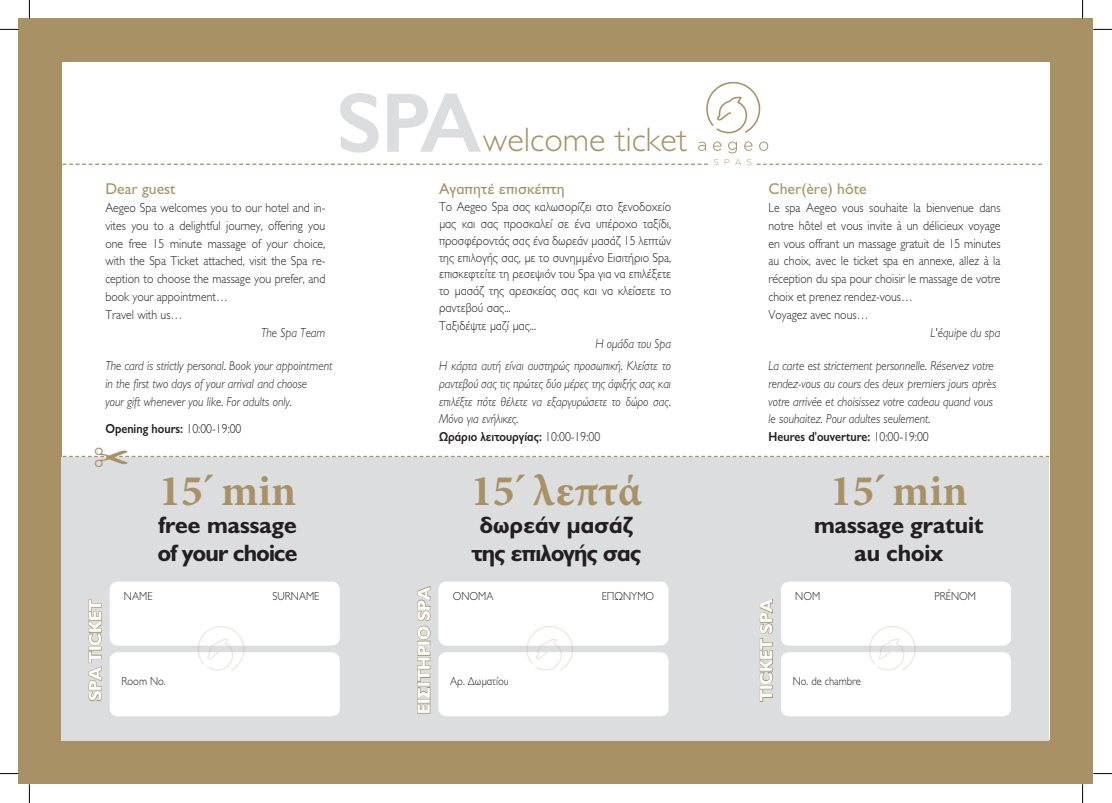
<style>
.page{position:relative;width:1112px;height:803px;background:#fff}
.page>*{position:absolute;margin:0;border:0;box-sizing:border-box;transform-origin:0 0}
.t1{font:600 85px "CF Jeckyl";color:#dcdddf}
.t2{font:700 44.12px "Minion Pro";color:#a89265}
.t3{font:300 34.12px "CF Jeckyl";color:#a89265}
.t4{font:700 23.75px "CF Jeckyl";color:#231f20}
.t5{font:700 23.75px "CF Jeckyl";letter-spacing:-.03em;color:#231f20}
.t6{font:700 17.5px "CF Jeckyl";color:#fff}
.t7{font:15.75px "CF Jeckyl";color:#a89265}
.t8{font:300 13.12px/17.9px "CF Jeckyl";color:#231f20;text-align:justify;scale:.9 1}
.t9{font:italic 300 13.12px/17.9px "CF Jeckyl";color:#231f20;scale:.9 1}
.t10{font:600 13.12px "CF Jeckyl";color:#231f20;scale:.9 1}
.t11{font:300 11.75px "CF Jeckyl";color:#231f20;scale:.9 1}
.s1{font-weight:300}
</style>
<div class="page">
<div style="left:19px;top:19px;width:1073px;height:765px;background:#a89265"></div>
<div style="left:62px;top:63px;width:986px;height:677px;background:#fff"></div>
<div style="left:62px;top:457px;width:986px;height:283px;background:#dcdddf"></div>
<svg style="left:698px;top:142px;width:7px;height:9px"></svg>
<svg style="left:713px;top:142px;width:8px;height:9px"></svg>
<svg style="left:728px;top:142px;width:8px;height:11px"></svg>
<svg style="left:744px;top:142px;width:8px;height:9px"></svg>
<svg style="left:759px;top:142px;width:9px;height:9px"></svg>
<svg style="left:714px;top:159px;width:4px;height:6px"></svg>
<svg style="left:724px;top:159px;width:5px;height:6px"></svg>
<svg style="left:735px;top:159px;width:5px;height:6px"></svg>
<svg style="left:706px;top:82px;width:54px;height:51px"></svg>
<svg style="left:62px;top:164px;width:645px;height:1px"></svg>
<svg style="left:747px;top:159px;width:294px;height:6px"></svg>
<svg style="left:88px;top:599px;width:14px;height:103px"></svg>
<div style="left:110px;top:581px;width:230px;height:65px;background:#fff;border-radius:8px"></div>
<div style="left:110px;top:652px;width:230px;height:64px;background:#fff;border-radius:8px"></div>
<svg style="left:197px;top:626px;width:47px;height:45px"></svg>
<svg style="left:417px;top:586px;width:14px;height:128px"></svg>
<div style="left:438px;top:581px;width:230px;height:65px;background:#fff;border-radius:8px"></div>
<div style="left:438px;top:652px;width:230px;height:64px;background:#fff;border-radius:8px"></div>
<svg style="left:526px;top:626px;width:47px;height:45px"></svg>
<svg style="left:759px;top:598px;width:14px;height:104px"></svg>
<div style="left:780px;top:581px;width:230px;height:65px;background:#fff;border-radius:8px"></div>
<div style="left:780px;top:652px;width:230px;height:64px;background:#fff;border-radius:8px"></div>
<svg style="left:868px;top:626px;width:47px;height:45px"></svg>
<svg style="left:0;top:29px;width:19px;height:1px"></svg>
<svg style="left:1092px;top:29px;width:19px;height:1px"></svg>
<svg style="left:0;top:773px;width:19px;height:1px"></svg>
<svg style="left:1092px;top:773px;width:19px;height:1px"></svg>
<svg style="left:29px;top:0;width:1px;height:19px"></svg>
<svg style="left:29px;top:784px;width:1px;height:19px"></svg>
<svg style="left:1081px;top:0;width:2px;height:19px"></svg>
<svg style="left:1082px;top:784px;width:1px;height:19px"></svg>
<svg style="left:63px;top:455px;width:985px;height:2px"></svg>
<p class="t7" style="left:105px;top:180px;width:72px">Dear guest</p>
<p class="t8" style="left:105px;top:199px;width:246px">Aegeo Spa welcomes you to our hotel and in&shy;vites you to a delightful journey, offering you one free 15 minute massage of your choice, with the Spa Ticket attached, visit the Spa re&shy;ception to choose the massage you prefer, and book your appointment…</p>
<p class="t8" style="left:105px;top:306px;width:87px">Travel with us…</p>
<p class="t9" style="left:261px;top:324px;width:73px">The Spa Team</p>
<p class="t1" style="left:336px;top:76px;width:145px">SPA</p>
<p class="t3" style="left:483px;top:121px;width:205px">welcome ticket</p>
<p class="t7" style="left:439px;top:180px;width:127px">Aγαπητέ επισκέπτη</p>
<p class="t8" style="left:439px;top:198px;width:259px;line-height:16.9px">Το Aegeo Spa σας καλωσορίζει στο ξενοδοχείο μας και σας προσκαλεί σε ένα υπέροχο ταξίδι, προσφέροντάς σας ένα δωρεάν μασάζ 15 λεπτών της επιλογής σας, με το συνημμένο Εισιτήριο Spa, επισκεφτείτε τη ρεσεψιόν του Spa για να επιλέξετε το μασάζ της αρεσκείας σας και να κλείσετε το ραντεβού σας...</p>
<p class="t8" style="left:439px;top:317px;width:109px">Ταξιδέψτε μαζί μας...</p>
<p class="t9" style="left:595px;top:335px;width:86px">Η ομάδα του Spa</p>
<p class="t9" style="left:105px;top:356px;width:254px">The card is strictly personal. Book your appointment in the first two days of your arrival and choose</p>
<p class="t9" style="left:105px;top:392px;width:209px">your gift whenever you like. For adults only.</p>
<p class="t10" style="left:105px;top:421px;width:153px">Opening hours: <span class="s1">10:00-19:00</span></p>
<p class="t2" style="left:159px;top:460px;width:139px">15´ min</p>
<p class="t6" style="left:85px;top:701px;width:103px;rotate:-90deg">SPA TICKET</p>
<p class="t4" style="left:158px;top:511px;width:140px">free massage</p>
<p class="t5" style="left:158px;top:539px;width:141px">of your choice</p>
<p class="t11" style="left:124px;top:589px;width:33px">NAME</p>
<p class="t11" style="left:272px;top:589px;width:54px">SURNAME</p>
<p class="t11" style="left:121px;top:674px;width:51px">Room No.</p>
<p class="t9" style="left:439px;top:356px;width:259px;text-align:justify">Η κάρτα αυτή είναι αυστηρώς προσωπική. Κλείστε το ραντεβού σας τις πρώτες δύο μέρες της άφιξής σας και επιλέξτε πότε θέλετε να εξαργυρώσετε το δώρο σας.<br>Mόνο για ενήλικες.</p>
<p class="t10" style="left:439px;top:429px;width:181px">Ωράριο λειτουργίας: <span class="s1">10:00-19:00</span></p>
<p class="t6" style="left:413px;top:714px;width:129px;rotate:-90deg">ΕΙΣΙΤΗΡΙΟ SPA</p>
<p class="t2" style="left:470px;top:460px;width:172px">15´ λεπτά</p>
<p class="t4" style="left:480px;top:511px;width:154px">δωρεάν μασάζ</p>
<p class="t5" style="left:471px;top:539px;width:171px">της επιλογής σας</p>
<p class="t11" style="left:452px;top:589px;width:47px">ONOMA</p>
<p class="t11" style="left:601px;top:589px;width:60px">EΠΩΝΥΜΟ</p>
<p class="t11" style="left:450px;top:674px;width:66px">Αρ. Δωματίου</p>
<p class="t7" style="left:768px;top:180px;width:99px">Cher(ère) hôte</p>
<p class="t8" style="left:768px;top:199px;width:259px">Le spa Aegeo vous souhaite la bienvenue dans notre hôtel et vous invite à un délicieux voyage en vous offrant un massage gratuit de 15 minutes au choix, avec le ticket spa en annexe, allez à la réception du spa pour choisir le massage de votre choix et prenez rendez-vous…</p>
<p class="t8" style="left:768px;top:306px;width:112px">Voyagez avec nous…</p>
<p class="t9" style="left:930px;top:324px;width:79px">L'équipe du spa</p>
<p class="t9" style="left:768px;top:356px;width:254px">La carte est strictement personnelle. Réservez votre rendez-vous au cours des deux premiers jours après votre arrivée et choisissez votre cadeau quand vous le souhaitez. Pour adultes seulement.</p>
<p class="t10" style="left:768px;top:429px;width:179px">Heures d'ouverture: <span class="s1">10:00-19:00</span></p>
<p class="t2" style="left:830px;top:460px;width:139px">15´ min</p>
<p class="t6" style="left:756px;top:701px;width:104px;rotate:-90deg">TICKET SPA</p>
<p class="t4" style="left:814px;top:511px;width:171px">massage gratuit</p>
<p class="t4" style="left:854px;top:539px;width:90px">au choix</p>
<p class="t11" style="left:795px;top:589px;width:29px">NOM</p>
<p class="t11" style="left:934px;top:589px;width:48px">PRÉNOM</p>
<p class="t11" style="left:792px;top:674px;width:77px">No. de chambre</p>
</div>
